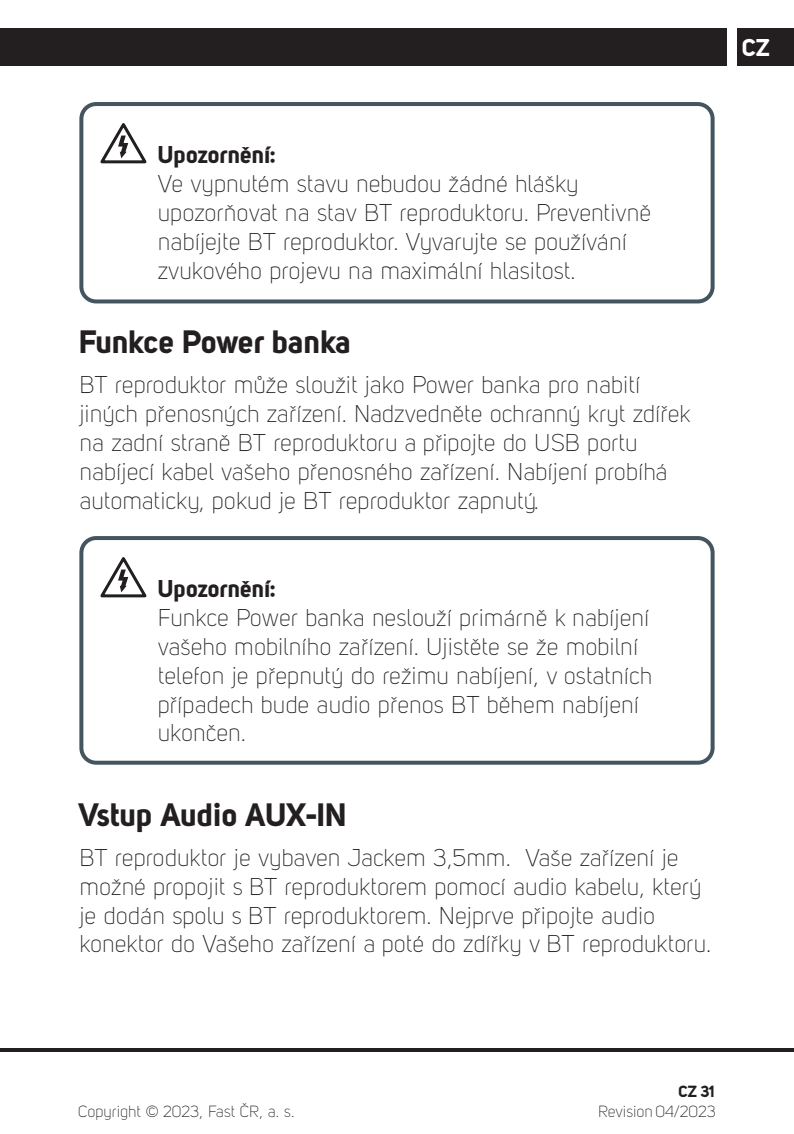
<style>
.page{position:relative;width:794px;height:1134px;background:#fff}
.page>*{position:absolute;margin:0;border:0;box-sizing:border-box;transform-origin:0 0}
.t1{font:32px "Uni Sans PRO Bold";color:#231f20}
.t2{font:24px/28.8px "Uni Sans PRO Light";color:#231f20}
.t3{font:24px "Uni Sans PRO Bold";color:#231f20}
.t4{font:24px "Uni Sans PRO Bold";color:#fff}
.t5{font:16px "Uni Sans PRO Light";color:#231f20}
.t6{font:16px "Uni Sans PRO Bold";color:#231f20}
</style>
<div class="page">
<div style="left:4px;top:28px;width:722px;height:38px;background:#231f20"></div>
<hr style="left:0;top:28px;width:4px;height:38px;background:#231f20">
<div style="left:737px;top:28px;width:57px;height:38px;background:#231f20"></div>
<hr style="left:4px;top:1048px;width:790px;height:4px;background:#231f20">
<svg style="left:0;top:1048px;width:4px;height:4px"></svg>
<svg style="left:100px;top:123px;width:47px;height:41px"></svg>
<div style="left:79px;top:102px;width:635px;height:201px;border:4px solid #45555f;border-radius:15px"></div>
<svg style="left:100px;top:557px;width:47px;height:41px"></svg>
<div style="left:79px;top:536px;width:635px;height:229px;border:4px solid #45555f;border-radius:15px"></div>
<p class="t4" style="left:742px;top:33px;width:29px">CZ</p>
<p class="t3" style="left:158px;top:140px;width:120px">Upozornění:</p>
<p class="t2" style="left:158px;top:169px;width:495px">Ve vypnutém stavu nebudou žádné hlášky upozorňovat na stav BT reproduktoru. Preventivně nabíjejte BT reproduktor. Vyvarujte se používání zvukového projevu na maximální hlasitost.</p>
<h1 class="t1" style="left:79px;top:322px;width:274px">Funkce Power banka</h1>
<p class="t2" style="left:79px;top:371px;width:613px">BT reproduktor může sloužit jako Power banka pro nabití jiných přenosných zařízení. Nadzvedněte ochranný kryt zdířek na zadní straně BT reproduktoru a připojte do USB portu nabíjecí kabel vašeho přenosného zařízení. Nabíjení probíhá automaticky, pokud je BT reproduktor zapnutý.</p>
<p class="t3" style="left:158px;top:574px;width:120px">Upozornění:</p>
<p class="t2" style="left:158px;top:603px;width:496px">Funkce Power banka neslouží primárně k nabíjení vašeho mobilního zařízení. Ujistěte se že mobilní telefon je přepnutý do režimu nabíjení, v ostatních případech bude audio přenos BT během nabíjení ukončen.</p>
<h1 class="t1" style="left:79px;top:794px;width:269px">Vstup Audio AUX-IN</h1>
<p class="t2" style="left:79px;top:843px;width:633px">BT reproduktor je vybaven Jackem 3,5mm. Vaše zařízení je možné propojit s BT reproduktorem pomocí audio kabelu, který je dodán spolu s BT reproduktorem. Nejprve připojte audio konektor do Vašeho zařízení a poté do zdířky v BT reproduktoru.</p>
<p class="t6" style="left:679px;top:1081px;width:37px">CZ 31</p>
<p class="t5" style="left:78px;top:1103px;width:218px">Copyright © 2023, Fast ČR, a. s.</p>
<p class="t5" style="left:598px;top:1103px;width:119px">Revision 04/2023</p>
</div>
